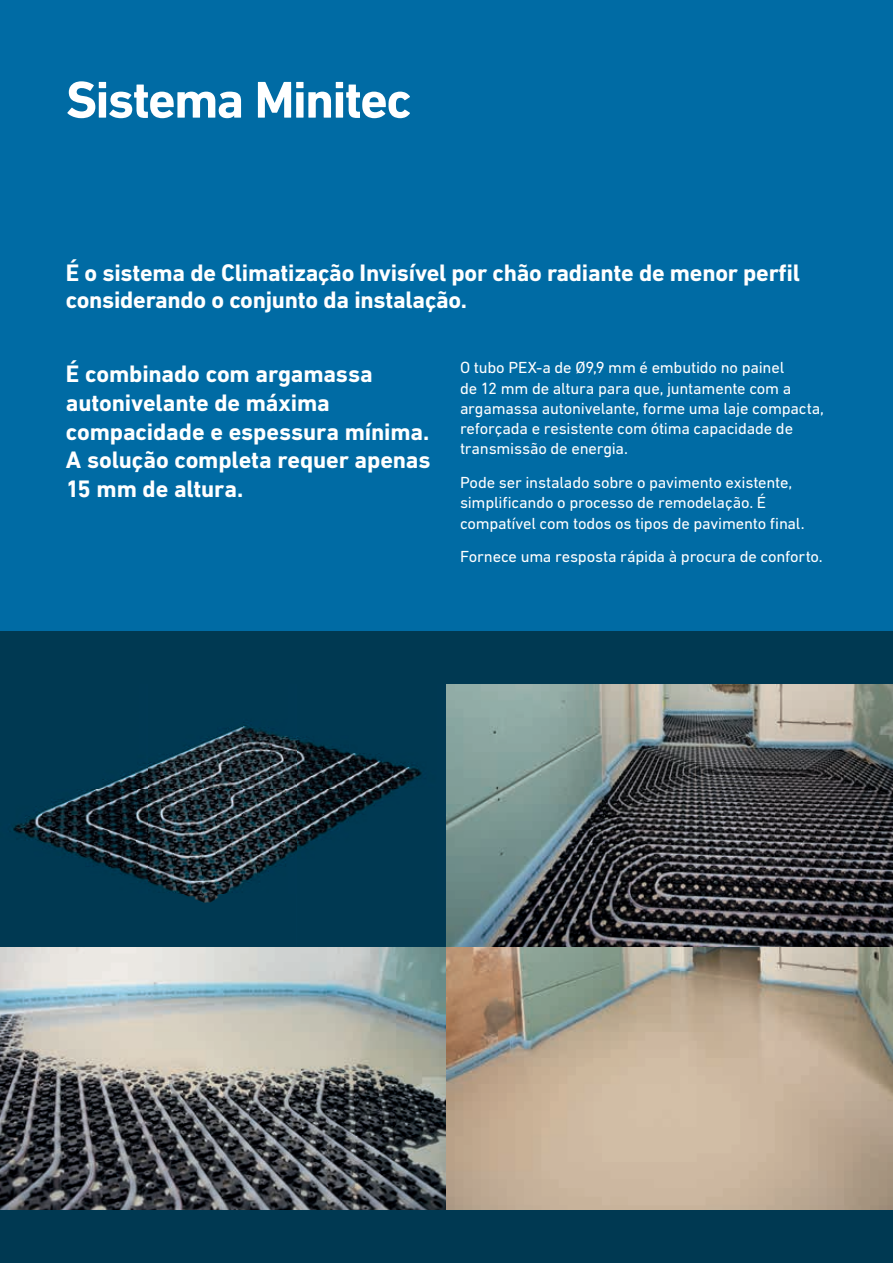
<style>
.page{position:relative;width:893px;height:1263px;background:#fff}
.page>*{position:absolute;margin:0;border:0;box-sizing:border-box;transform-origin:0 0}
.t1{font:700 52.5px "DIN Nextfor GF";letter-spacing:-.03em;color:#fff}
.t2{font:700 24px/28.8px "DIN Nextfor GF";letter-spacing:-.01em;color:#fff}
.t3{font:16.5px/20.2px "DIN Nextfor GF";letter-spacing:-.01em;color:#fff}
</style>
<div class="page">
<div style="left:0;top:0;width:893px;height:631px;background:#006ba4"></div>
<div style="left:0;top:631px;width:893px;height:632px;background:#003952"></div>
<img style="left:0;top:685px;width:893px;height:525px">
<h1 class="t1" style="left:66px;top:63px;width:347px">Sistema Minitec</h1>
<h2 class="t2" style="left:66px;top:258px;width:736px;line-height:27px">É o sistema de Climatização Invisível por chão radiante de menor perfil considerando o conjunto da instalação.</h2>
<h2 class="t2" style="left:66px;top:358px;width:366px">É combinado com argamassa autonivelante de máxima compacidade e espessura mínima.<br>A solução completa requer apenas<br>15 mm de altura.</h2>
<p class="t3" style="left:460px;top:357px;width:366px">O tubo PEX-a de Ø9,9 mm é embutido no painel<br>de 12 mm de altura para que, juntamente com a argamassa autonivelante, forme uma laje compacta, reforçada e resistente com ótima capacidade de transmissão de energia.</p>
<p class="t3" style="left:460px;top:471px;width:346px">Pode ser instalado sobre o pavimento existente, simplificando o processo de remodelação. É compatível com todos os tipos de pavimento final.</p>
<p class="t3" style="left:460px;top:545px;width:364px">Fornece uma resposta rápida à procura de conforto.</p>
</div>
